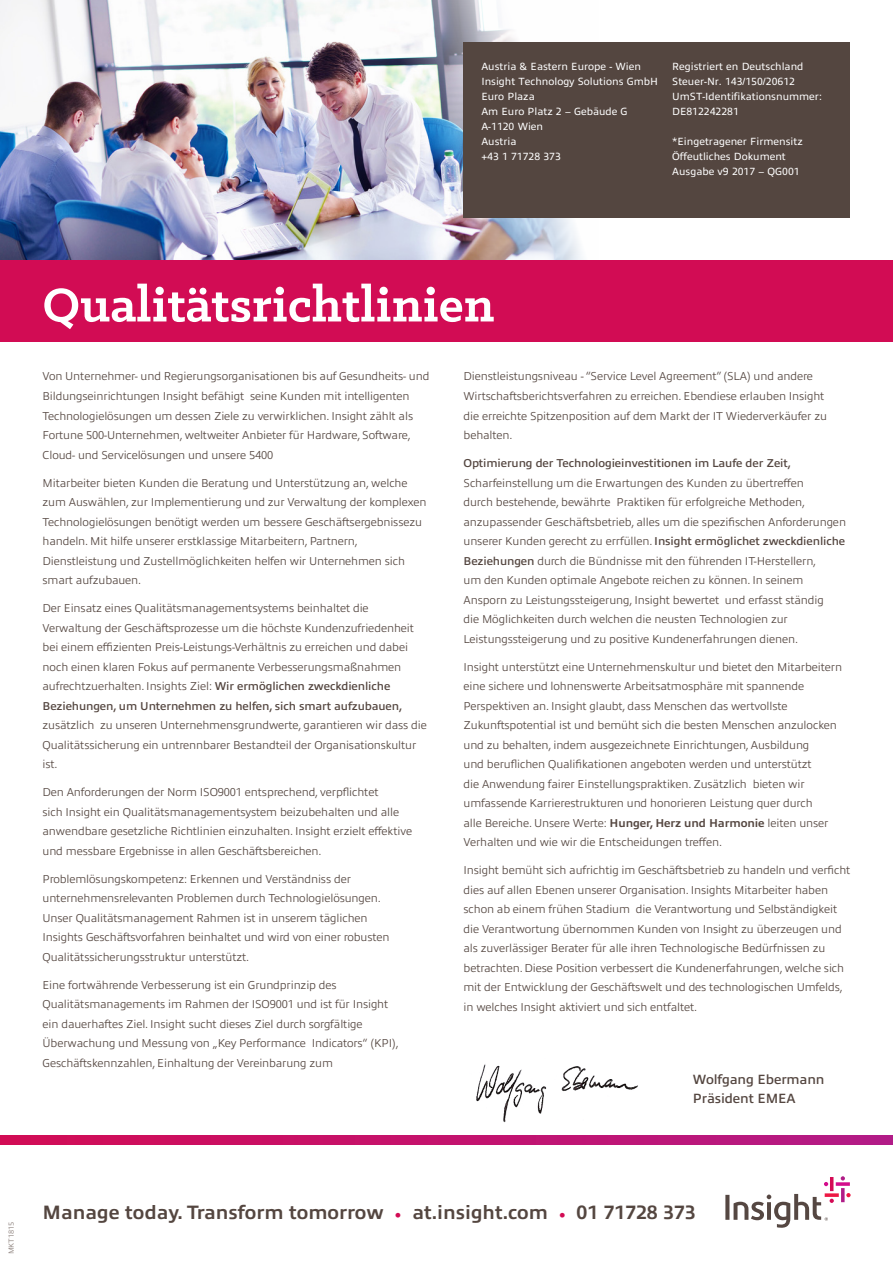
<style>
.page{position:relative;width:893px;height:1263px;background:#fff}
.page>*{position:absolute;margin:0;border:0;box-sizing:border-box;transform-origin:0 0}
.t1{font:700 53.55px "Klinic Slab";color:#fff}
.t2{font:700 19.5px "Allumi Pro";color:#544640}
.t3{font:600 13.5px "Allumi Pro";letter-spacing:-.01em;color:#544640}
.t4{font:300 11.55px/19.5px "Allumi Pro";letter-spacing:-.01em;color:#544640}
.t5{font:10.5px "Allumi Pro";color:#fff}
.t6{font:7.5px "Allumi Pro";color:#9c928e}
.s1{font-weight:600}
.s2{font-weight:700}
.s3{font-family:"Klinic Slab";color:#d20c54}
</style>
<div class="page">
<img style="left:0;top:0;width:599px;height:260px">
<div style="left:0;top:260px;width:893px;height:82px;background:#d20c54"></div>
<div style="left:463px;top:43px;width:387px;height:175px;background:#544640"></div>
<svg style="left:0;top:1135px;width:893px;height:9px;background:#c2136d"></svg>
<svg style="left:841px;top:1176px;width:4px;height:4px"></svg>
<svg style="left:841px;top:1188px;width:4px;height:14px"></svg>
<hr style="left:830px;top:1177px;width:3px;height:14px;background:#d40b55">
<svg style="left:824px;top:1182px;width:4px;height:4px"></svg>
<svg style="left:836px;top:1182px;width:14px;height:4px"></svg>
<svg style="left:846px;top:1193px;width:5px;height:4px"></svg>
<svg style="left:825px;top:1193px;width:14px;height:4px"></svg>
<svg style="left:725px;top:1194px;width:109px;height:34px"></svg>
<img style="left:476px;top:1064px;width:162px;height:59px">
<p class="t5" style="left:481px;top:59px;width:161px">Austria &amp; Eastern Europe - Wien</p>
<p class="t5" style="left:481px;top:74px;width:178px">Insight Technology Solutions GmbH</p>
<p class="t5" style="left:481px;top:89px;width:55px">Euro Plaza</p>
<p class="t5" style="left:481px;top:104px;width:148px">Am Euro Platz 2 – Gebäude G</p>
<p class="t5" style="left:481px;top:119px;width:63px">A-1120 Wien</p>
<p class="t5" style="left:481px;top:134px;width:37px">Austria</p>
<p class="t5" style="left:481px;top:149px;width:81px">+43 1 71728 373</p>
<p class="t5" style="left:672px;top:59px;width:133px">Registriert en Deutschland</p>
<p class="t5" style="left:672px;top:74px;width:124px">Steuer-Nr. 143/150/20612</p>
<p class="t5" style="left:672px;top:89px;width:151px">UmST-Identifikationsnummer:</p>
<p class="t5" style="left:672px;top:104px;width:68px">DE812242281</p>
<p class="t5" style="left:672px;top:134px;width:132px">*Eingetragener Firmensitz</p>
<p class="t5" style="left:672px;top:149px;width:115px">Öffeutliches Dokument</p>
<p class="t5" style="left:672px;top:164px;width:129px">Ausgabe v9 2017 – QG001</p>
<p class="t1" style="left:43px;top:270px;width:454px">Qualitätsrichtlinien</p>
<p class="t4" style="left:43px;top:366px;width:388px">Von Unternehmer- und Regierungsorganisationen bis auf Gesundheits- und Bildungseinrichtungen Insight befähigt seine Kunden mit intelligenten Technologielösungen um dessen Ziele zu verwirklichen. Insight zählt als Fortune 500-Unternehmen, weltweiter Anbieter für Hardware, Software, Cloud- und Servicelösungen und unsere 5400</p>
<p class="t4" style="left:43px;top:472px;width:385px">Mitarbeiter bieten Kunden die Beratung und Unterstützung an, welche zum Auswählen, zur Implementierung und zur Verwaltung der komplexen Technologielösungen benötigt werden um bessere Geschäftsergebnissezu handeln. Mit hilfe unserer erstklassige Mitarbeitern, Partnern, Dienstleistung und Zustellmöglichkeiten helfen wir Unternehmen sich smart aufzubauen.</p>
<p class="t4" style="left:43px;top:597px;width:386px">Der Einsatz eines Qualitätsmanagementsystems beinhaltet die Verwaltung der Geschäftsprozesse um die höchste Kundenzufriedenheit bei einem effizienten Preis-Leistungs-Verhältnis zu erreichen und dabei noch einen klaren Fokus auf permanente Verbesserungsmaßnahmen aufrechtzuerhalten. Insights Ziel: <span class="s1">Wir ermöglichen zweckdienliche Beziehungen, um Unternehmen zu helfen, sich smart aufzubauen, </span>zusätzlich zu unseren Unternehmensgrundwerte, garantieren wir dass die Qualitätssicherung ein untrennbarer Bestandteil der Organisationskultur ist.</p>
<p class="t4" style="left:43px;top:781px;width:371px">Den Anforderungen der Norm ISO9001 entsprechend, verpflichtet<br>sich Insight ein Qualitätsmanagementsystem beizubehalten und alle anwendbare gesetzliche Richtlinien einzuhalten. Insight erzielt effektive und messbare Ergebnisse in allen Geschäftsbereichen.</p>
<p class="t4" style="left:43px;top:868px;width:349px">Problemlösungskompetenz: Erkennen und Verständniss der unternehmensrelevanten Problemen durch Technologielösungen.<br>Unser Qualitätsmanagement Rahmen ist in unserem täglichen Insights Geschäftsvorfahren beinhaltet und wird von einer robusten Qualitätssicherungsstruktur unterstützt.</p>
<p class="t4" style="left:43px;top:974px;width:358px">Eine fortwährende Verbesserung ist ein Grundprinzip des Qualitätsmanagements im Rahmen der ISO9001 und ist für Insight ein dauerhaftes Ziel. Insight sucht dieses Ziel durch sorgfältige Überwachung und Messung von „Key Performance Indicators“ (KPI), Geschäftskennzahlen, Einhaltung der Vereinbarung zum</p>
<p class="t4" style="left:463px;top:366px;width:365px">Dienstleistungsniveau - “Service Level Agreement” (SLA) und andere Wirtschaftsberichtsverfahren zu erreichen. Ebendiese erlauben Insight die erreichte Spitzenposition auf dem Markt der IT Wiederverkäufer zu behalten.</p>
<p class="t4" style="left:463px;top:452px;width:384px"><span class="s1">Optimierung der Technologieinvestitionen im Laufe der Zeit, </span>Scharfeinstellung um die Erwartungen des Kunden zu übertreffen<br>durch bestehende, bewährte Praktiken für erfolgreiche Methoden, anzupassender Geschäftsbetrieb, alles um die spezifischen Anforderungen unserer Kunden gerecht zu errfüllen. <span class="s1">Insight ermöglichet zweckdienliche Beziehungen</span> durch die Bündnisse mit den führenden IT-Herstellern,<br>um den Kunden optimale Angebote reichen zu können. In seinem Ansporn zu Leistungssteigerung, Insight bewertet und erfasst ständig<br>die Möglichkeiten durch welchen die neusten Technologien zur Leistungssteigerung und zu positive Kundenerfahrungen dienen.</p>
<p class="t4" style="left:463px;top:656px;width:380px">Insight unterstützt eine Unternehmenskultur und bietet den Mitarbeitern eine sichere und lohnenswerte Arbeitsatmosphäre mit spannende Perspektiven an. Insight glaubt, dass Menschen das wertvollste Zukunftspotential ist und bemüht sich die besten Menschen anzulocken und zu behalten, indem ausgezeichnete Einrichtungen, Ausbildung<br>und beruflichen Qualifikationen angeboten werden und unterstützt<br>die Anwendung fairer Einstellungspraktiken. Zusätzlich bieten wir umfassende Karrierestrukturen und honorieren Leistung quer durch<br>alle Bereiche. Unsere Werte: <span class="s2">Hunger, Herz und Harmonie</span> leiten unser Verhalten und wie wir die Entscheidungen treffen.</p>
<p class="t4" style="left:463px;top:859px;width:388px">Insight bemüht sich aufrichtig im Geschäftsbetrieb zu handeln und verficht dies auf allen Ebenen unserer Organisation. Insights Mitarbeiter haben schon ab einem frühen Stadium die Verantwortung und Selbständigkeit die Verantwortung übernommen Kunden von Insight zu überzeugen und als zuverlässiger Berater für alle ihren Technologische Bedürfnissen zu betrachten. Diese Position verbessert die Kundenerfahrungen, welche sich mit der Entwicklung der Geschäftswelt und des technologischen Umfelds, in welches Insight aktiviert und sich entfaltet.</p>
<p class="t3" style="left:693px;top:1069px;width:133px">Wolfgang Ebermann</p>
<p class="t3" style="left:693px;top:1088px;width:104px">Präsident EMEA</p>
<p class="t6" style="left:6px;top:1254px;width:34px;rotate:-90deg">MKT1815</p>
<h2 class="t2" style="left:43px;top:1198px;width:655px">Manage today. Transform tomorrow <span class="s3">•</span> at.insight.com <span class="s3">•</span> 01 71728 373</h2>
</div>
